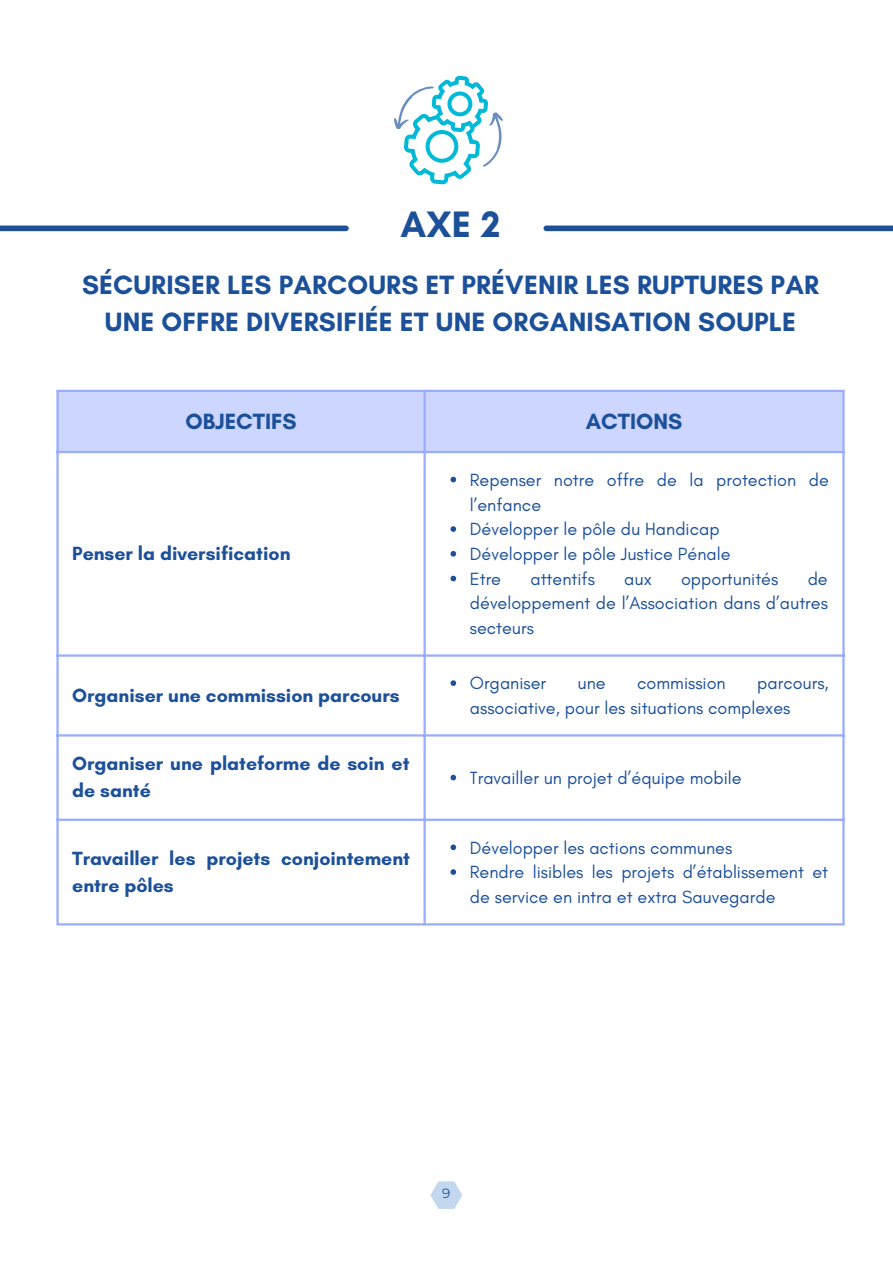
<style>
.page{position:relative;width:893px;height:1264px;background:#fff}
.page>*{position:absolute;margin:0;border:0;box-sizing:border-box;transform-origin:0 0}
.t1{font:700 37.5px "Glacial Indifference";color:#1c5099}
.t2{font:700 27px/37px "Glacial Indifference";letter-spacing:.005em;color:#1c5099;text-align:center}
.t3{font:700 22.5px "Glacial Indifference";color:#1c5099}
.t4{font:700 19.5px/27px "Glacial Indifference";color:#1c5099}
.t5{font:18px/24.8px "Glacial Indifference";color:#1c5099}
.t6{font:13.5px "Montserrat";color:#1c5099}
</style>
<div class="page">
<div style="left:0;top:225px;width:346px;height:6px;background:#1c5099"></div>
<div style="left:546px;top:225px;width:346px;height:6px;background:#1c5099"></div>
<div style="left:59px;top:392px;width:783px;height:59px;background:#cdd6ff"></div>
<svg style="left:450px;top:477px;width:6px;height:5px"></svg>
<svg style="left:450px;top:526px;width:6px;height:6px"></svg>
<svg style="left:450px;top:551px;width:6px;height:5px"></svg>
<svg style="left:450px;top:575px;width:6px;height:6px"></svg>
<svg style="left:450px;top:680px;width:6px;height:6px"></svg>
<svg style="left:450px;top:774px;width:6px;height:6px"></svg>
<svg style="left:450px;top:844px;width:6px;height:6px"></svg>
<svg style="left:450px;top:869px;width:6px;height:5px"></svg>
<hr style="left:56px;top:392px;width:3px;height:531px;background:#99acff">
<hr style="left:423px;top:392px;width:3px;height:531px;background:#99acff">
<hr style="left:842px;top:392px;width:2px;height:531px;background:#99acff">
<hr style="left:56px;top:390px;width:788px;height:2px;background:#99acff">
<hr style="left:56px;top:451px;width:788px;height:2px;background:#99acff">
<hr style="left:56px;top:654px;width:788px;height:2px;background:#99acff">
<hr style="left:56px;top:734px;width:788px;height:2px;background:#99acff">
<hr style="left:56px;top:818px;width:788px;height:2px;background:#99acff">
<hr style="left:56px;top:923px;width:788px;height:2px;background:#99acff">
<svg style="left:394px;top:75px;width:109px;height:110px"></svg>
<svg style="left:430px;top:1181px;width:32px;height:27px"></svg>
<p class="t1" style="left:400px;top:202px;width:101px">AXE 2</p>
<p class="t2" style="left:82px;top:266px;width:738px">SÉCURISER LES PARCOURS ET PRÉVENIR LES RUPTURES PAR<br>UNE OFFRE DIVERSIFIÉE ET UNE ORGANISATION SOUPLE</p>
<p class="t3" style="left:185px;top:408px;width:113px">OBJECTIFS</p>
<p class="t3" style="left:585px;top:408px;width:98px">ACTIONS</p>
<p class="t4" style="left:72px;top:539px;width:220px">Penser la diversification</p>
<p class="t4" style="left:72px;top:681px;width:329px">Organiser une commission parcours</p>
<p class="t4" style="left:72px;top:750px;width:339px">Organiser une plateforme de soin et de santé</p>
<p class="t4" style="left:72px;top:844px;width:339px">Travailler les projets conjointement entre pôles</p>
<p class="t5" style="left:470px;top:467px;width:360px">Repenser notre offre de la protection de l’enfance</p>
<p class="t5" style="left:470px;top:516px;width:251px">Développer le pôle du Handicap</p>
<p class="t5" style="left:470px;top:541px;width:262px">Développer le pôle Justice Pénale</p>
<p class="t5" style="left:470px;top:566px;width:33px">Etre</p>
<p class="t5" style="left:530px;top:566px;width:66px">attentifs</p>
<p class="t5" style="left:624px;top:566px;width:29px">aux</p>
<p class="t5" style="left:681px;top:566px;width:99px">opportunités</p>
<p class="t5" style="left:470px;top:566px;width:359px;text-align:justify;text-indent:338px">de développement de l’Association dans d’autres secteurs</p>
<p class="t5" style="left:470px;top:670px;width:78px">Organiser</p>
<p class="t5" style="left:577px;top:670px;width:30px">une</p>
<p class="t5" style="left:637px;top:670px;width:90px">commission</p>
<p class="t5" style="left:470px;top:670px;width:360px;text-indent:287px">parcours, associative, pour les situations complexes</p>
<p class="t5" style="left:470px;top:765px;width:273px">Travailler un projet d’équipe mobile</p>
<p class="t5" style="left:470px;top:834px;width:264px">Développer les actions communes</p>
<p class="t5" style="left:470px;top:859px;width:360px">Rendre lisibles les projets d’établissement et de service en intra et extra Sauvegarde</p>
<p class="t6" style="left:442px;top:1185px;width:10px">9</p>
</div>
